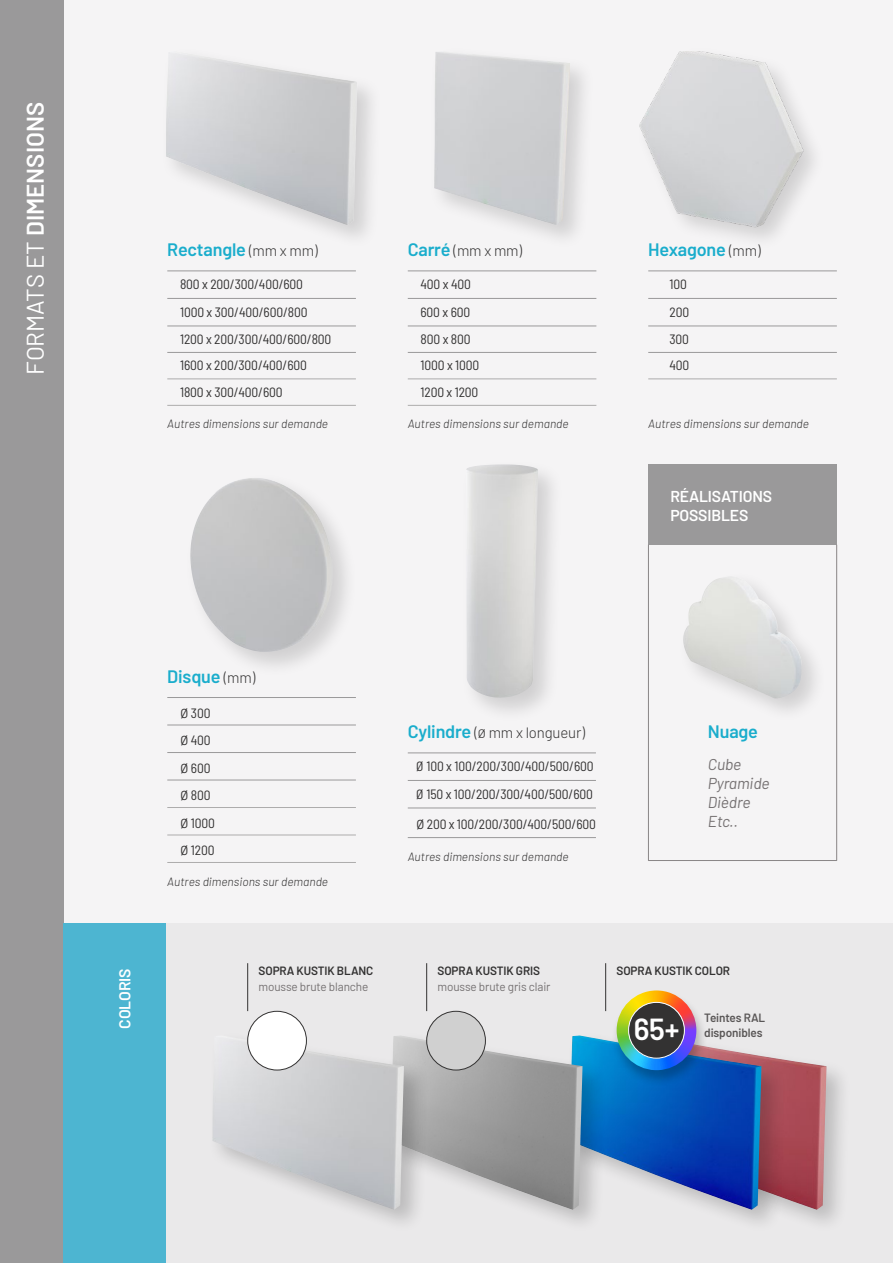
<style>
.page{position:relative;width:893px;height:1263px;background:#fff}
.page>*{position:absolute;margin:0;border:0;box-sizing:border-box;transform-origin:0 0}
.t1{font:600 30.45px "Barlow";color:#fff}
.t2{font:600 24px "Barlow";color:#fff}
.t3{font:600 18px "Barlow";letter-spacing:-.01em;color:#1aadcc}
.t4{font:600 15.75px "Barlow";letter-spacing:-.01em;color:#fff}
.t5{font:italic 15.75px "Barlow";letter-spacing:-.01em;color:#757172}
.t6{font:300 15px "Barlow";letter-spacing:-.01em;color:#333232}
.t7{font:semi-condensed 13.5px "Barlow";letter-spacing:-.01em;color:#333232}
.t8{font:italic 300 12px "Barlow";color:#333232}
.t9{font:12px/15.8px "Barlow";letter-spacing:-.01em;color:#757172}
.t10{font:600 12px "Barlow";letter-spacing:-.01em;color:#333232}
.t11{font:600 12px "Barlow";letter-spacing:-.01em;color:#5a5757}
.s1{font-weight:400}
.s2{font-weight:300;font-size:15px;color:#333232}
.s3{font-weight:600;font-size:18px;color:#1aadcc}
.s4{font-weight:300;font-size:18px}
.s5{font-weight:600;color:#333232}
</style>
<div class="page">
<div style="left:64px;top:0;width:829px;height:1263px;background:#f5f4f5"></div>
<div style="left:0;top:0;width:64px;height:1263px;background:#9a999a"></div>
<div style="left:166px;top:924px;width:727px;height:339px;background:#eae9ea"></div>
<div style="left:64px;top:924px;width:102px;height:339px;background:#4db5d1"></div>
<hr style="left:167px;top:271px;width:189px;height:1px;background:#9a999a">
<hr style="left:167px;top:298px;width:189px;height:1px;background:#9a999a">
<hr style="left:167px;top:326px;width:189px;height:1px;background:#9a999a">
<hr style="left:167px;top:352px;width:189px;height:1px;background:#9a999a">
<hr style="left:167px;top:379px;width:189px;height:1px;background:#adacac">
<hr style="left:167px;top:405px;width:189px;height:1px;background:#adacac">
<hr style="left:167px;top:697px;width:189px;height:1px;background:#9a999a">
<hr style="left:167px;top:725px;width:189px;height:1px;background:#9a999a">
<hr style="left:167px;top:752px;width:189px;height:1px;background:#9a999a">
<hr style="left:167px;top:780px;width:189px;height:1px;background:#9a999a">
<hr style="left:167px;top:807px;width:189px;height:1px;background:#adacac">
<hr style="left:167px;top:835px;width:189px;height:1px;background:#adacac">
<hr style="left:167px;top:862px;width:189px;height:1px;background:#adacac">
<hr style="left:648px;top:271px;width:189px;height:1px;background:#9a999a">
<hr style="left:648px;top:298px;width:189px;height:1px;background:#9a999a">
<hr style="left:648px;top:326px;width:189px;height:1px;background:#9a999a">
<hr style="left:648px;top:352px;width:189px;height:1px;background:#9a999a">
<hr style="left:648px;top:379px;width:189px;height:1px;background:#adacac">
<div style="left:160px;top:46px;width:223px;height:204px;background:#000;opacity:.15"></div>
<img style="left:166px;top:51px;width:23px;height:115px">
<hr style="left:408px;top:271px;width:188px;height:1px;background:#9a999a">
<hr style="left:408px;top:298px;width:188px;height:1px;background:#9a999a">
<hr style="left:408px;top:326px;width:188px;height:1px;background:#9a999a">
<hr style="left:408px;top:352px;width:188px;height:1px;background:#9a999a">
<hr style="left:408px;top:379px;width:188px;height:1px;background:#adacac">
<hr style="left:408px;top:405px;width:188px;height:1px;background:#adacac">
<hr style="left:408px;top:753px;width:188px;height:1px;background:#9a999a">
<hr style="left:408px;top:780px;width:188px;height:1px;background:#9a999a">
<hr style="left:408px;top:808px;width:188px;height:1px;background:#9a999a">
<hr style="left:408px;top:837px;width:188px;height:1px;background:#9a999a">
<div style="left:460px;top:459px;width:104px;height:264px;background:#000;opacity:.15"></div>
<img style="left:466px;top:464px;width:35px;height:146px">
<div style="left:428px;top:46px;width:167px;height:204px;background:#000;opacity:.15"></div>
<img style="left:434px;top:51px;width:55px;height:154px">
<div style="left:185px;top:473px;width:174px;height:204px;background:#000;opacity:.15"></div>
<img style="left:220px;top:478px;width:36px;height:11px">
<div style="left:678px;top:571px;width:150px;height:152px;background:#000;opacity:.15"></div>
<img style="left:706px;top:576px;width:24px;height:11px">
<div style="left:648px;top:464px;width:189px;height:81px;background:#9a999a"></div>
<div style="left:629px;top:1030px;width:223px;height:204px;background:#000;opacity:.2"></div>
<div style="left:564px;top:1030px;width:223px;height:204px;background:#000;opacity:.2"></div>
<hr style="left:605px;top:963px;width:1px;height:48px;background:#333232">
<div style="left:385px;top:1030px;width:223px;height:204px;background:#000;opacity:.2"></div>
<div style="left:427px;top:1011px;width:58px;height:59px;background:#d0d0d0;border-radius:50%"></div>
<div style="left:426px;top:1011px;width:60px;height:59px;border:1px solid #333232;border-radius:50%"></div>
<hr style="left:426px;top:963px;width:1px;height:48px;background:#333232">
<div style="left:207px;top:1030px;width:222px;height:204px;background:#000;opacity:.2"></div>
<img style="left:212px;top:1035px;width:24px;height:115px">
<div style="left:248px;top:1011px;width:58px;height:59px;background:#fff;border-radius:50%"></div>
<div style="left:247px;top:1011px;width:60px;height:59px;border:1px solid #333232;border-radius:50%"></div>
<hr style="left:247px;top:963px;width:1px;height:48px;background:#333232">
<hr style="left:648px;top:545px;width:1px;height:316px;background:#898586">
<div style="left:635px;top:45px;width:191px;height:206px;background:#000;opacity:.15"></div>
<img style="left:639px;top:51px;width:165px;height:177px">
<hr style="left:836px;top:545px;width:1px;height:316px;background:#898586">
<hr style="left:648px;top:860px;width:189px;height:1px;background:#898586">
<div style="left:611px;top:989px;width:97px;height:98px;background:#000;opacity:.25"></div>
<svg style="left:617px;top:990px;width:79px;height:80px"></svg>
<div style="left:629px;top:1002px;width:55px;height:56px;background:#333232;border-radius:50%"></div>
<div style="left:628px;top:1002px;width:57px;height:56px;border:1px solid #fff;border-radius:50%"></div>
<p class="t2" style="left:17px;top:375px;width:274px;rotate:-90deg"><span class="s1">FORMATS ET</span> DIMENSIONS</p>
<p class="t3" style="left:167px;top:236px;width:152px">Rectangle <span class="s2">(mm x mm)</span></p>
<p class="t6" style="left:408px;top:240px;width:116px"><span class="s3">Carré</span> (mm x mm)</p>
<p class="t3" style="left:648px;top:236px;width:114px">Hexagone <span class="s2">(mm)</span></p>
<p class="t7" style="left:180px;top:275px;width:125px">800 x 200/300/400/600</p>
<p class="t7" style="left:180px;top:302px;width:129px">1000 x 300/400/600/800</p>
<p class="t7" style="left:180px;top:329px;width:153px">1200 x 200/300/400/600/800</p>
<p class="t7" style="left:180px;top:356px;width:128px">1600 x 200/300/400/600</p>
<p class="t7" style="left:180px;top:382px;width:104px">1800 x 300/400/600</p>
<p class="t7" style="left:420px;top:275px;width:52px">400 x 400</p>
<p class="t7" style="left:420px;top:302px;width:51px">600 x 600</p>
<p class="t7" style="left:420px;top:329px;width:52px">800 x 800</p>
<p class="t7" style="left:420px;top:356px;width:60px">1000 x 1000</p>
<p class="t7" style="left:420px;top:382px;width:59px">1200 x 1200</p>
<p class="t7" style="left:669px;top:275px;width:19px">100</p>
<p class="t7" style="left:669px;top:302px;width:21px">200</p>
<p class="t7" style="left:669px;top:329px;width:21px">300</p>
<p class="t7" style="left:669px;top:356px;width:21px">400</p>
<p class="t8" style="left:167px;top:415px;width:162px">Autres dimensions sur demande</p>
<p class="t8" style="left:408px;top:415px;width:162px">Autres dimensions sur demande</p>
<p class="t8" style="left:648px;top:415px;width:162px">Autres dimensions sur demande</p>
<p class="t4" style="left:670px;top:485px;width:103px">RÉALISATIONS</p>
<p class="t4" style="left:670px;top:504px;width:80px">POSSIBLES</p>
<p class="t4" style="left:113px;top:1029px;width:62px;rotate:-90deg">COLORIS</p>
<p class="t3" style="left:167px;top:663px;width:90px">Disque <span class="s2">(mm)</span></p>
<p class="t7" style="left:180px;top:703px;width:32px"><span class="s4">ø</span> 300</p>
<p class="t7" style="left:180px;top:730px;width:32px"><span class="s4">ø</span> 400</p>
<p class="t7" style="left:180px;top:758px;width:32px"><span class="s4">ø</span> 600</p>
<p class="t7" style="left:180px;top:785px;width:32px"><span class="s4">ø</span> 800</p>
<p class="t7" style="left:180px;top:813px;width:36px"><span class="s4">ø</span> 1000</p>
<p class="t7" style="left:180px;top:840px;width:36px"><span class="s4">ø</span> 1200</p>
<p class="t8" style="left:167px;top:873px;width:162px">Autres dimensions sur demande</p>
<p class="t9" style="left:259px;top:962px;width:116px"><span class="s5">SOPRA KUSTIK BLANC </span>mousse brute blanche</p>
<p class="t6" style="left:408px;top:722px;width:179px"><span class="s3">Cylindre</span> (Ø mm x longueur)</p>
<p class="t7" style="left:416px;top:757px;width:179px">Ø 100 x 100/200/300/400/500/600</p>
<p class="t7" style="left:416px;top:784px;width:178px">Ø 150 x 100/200/300/400/500/600</p>
<p class="t7" style="left:416px;top:814px;width:181px"><span class="s4">ø</span> 200 x 100/200/300/400/500/600</p>
<p class="t8" style="left:408px;top:847px;width:162px">Autres dimensions sur demande</p>
<p class="t3" style="left:708px;top:718px;width:52px">Nuage</p>
<p class="t5" style="left:708px;top:753px;width:35px">Cube</p>
<p class="t5" style="left:708px;top:772px;width:63px">Pyramide</p>
<p class="t5" style="left:708px;top:791px;width:44px">Dièdre</p>
<p class="t5" style="left:708px;top:810px;width:31px">Etc..</p>
<p class="t10" style="left:438px;top:962px;width:104px">SOPRA KUSTIK GRIS</p>
<p class="t10" style="left:617px;top:962px;width:115px">SOPRA KUSTIK COLOR</p>
<p class="t9" style="left:438px;top:978px;width:114px">mousse brute gris clair</p>
<p class="t11" style="left:704px;top:1009px;width:62px">Teintes RAL</p>
<p class="t1" style="left:634px;top:1007px;width:47px">65+</p>
<p class="t11" style="left:704px;top:1024px;width:60px">disponibles</p>
</div>
